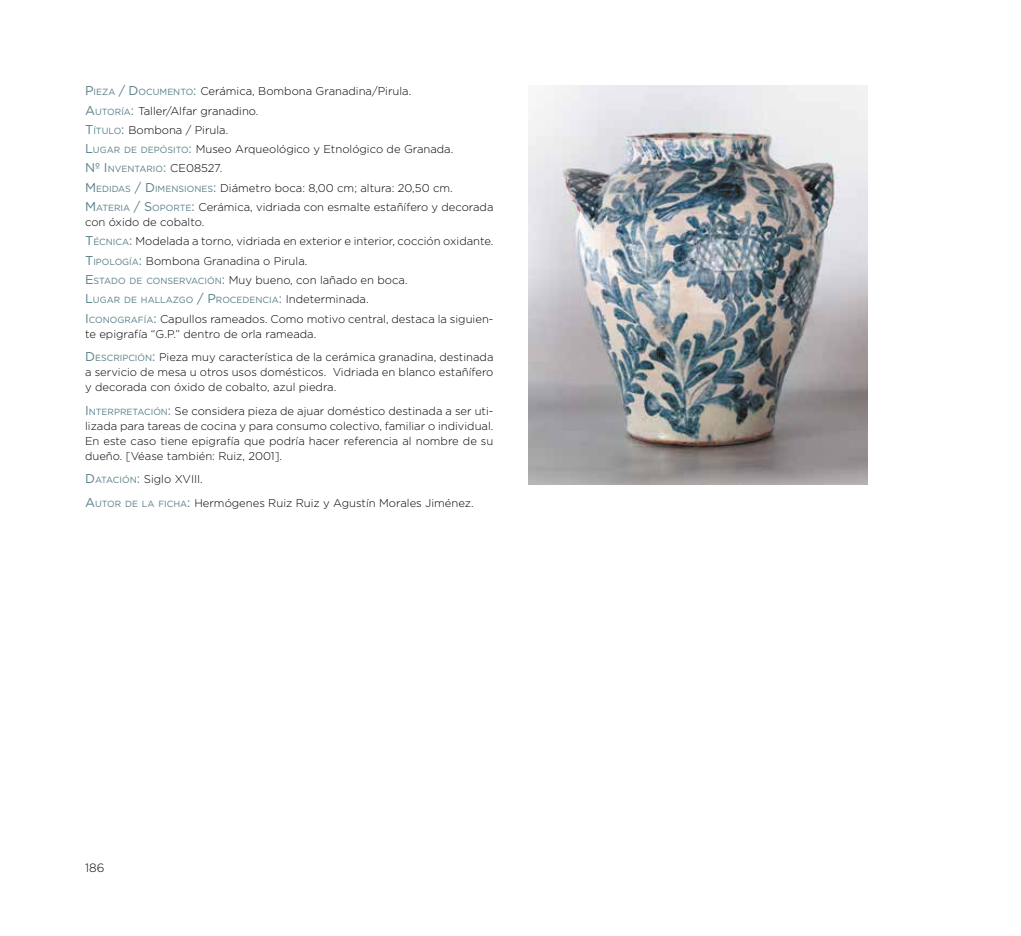
<style>
.page{position:relative;width:1021px;height:936px;background:#fff}
.page>*{position:absolute;margin:0;border:0;box-sizing:border-box;transform-origin:0 0}
.t1{font:300 12px "Gotham";color:#000}
.t2{font:300 11.25px/19.2px "Gotham";color:#000}
.t3{font:8.85px "Gotham";color:#577e88}
.s1{font-weight:400;font-size:12.75px;color:#577e88}
.s2{font-weight:400;font-size:8.85px;color:#577e88}
.s3{font-size:12.75px}
.s4{font-weight:300;font-size:11.25px;color:#000}
</style>
<div class="page">
<img style="left:529px;top:85px;width:338px;height:399px">
<p class="t2" style="left:85px;top:81px;width:370px"><span class="s1">P</span><span class="s2">IEZA</span> <span class="s1">/ D</span><span class="s2">OCUMENTO</span><span class="s1">:</span> Cerámica, Bombona Granadina/Pirula.<br><span class="s1">A</span><span class="s2">UTORÍA</span><span class="s1">:</span> Taller/Alfar granadino.<br><span class="s1">T</span><span class="s2">ÍTULO</span><span class="s1">:</span> Bombona / Pirula.<br><span class="s1">L</span><span class="s2">UGAR DE DEPÓSITO</span><span class="s1">:</span> Museo Arqueológico y Etnológico de Granada.</p>
<p class="t3" style="left:85px;top:163px;width:139px"><span class="s3">Nº I</span> NVENTARIO<span class="s3">:</span> <span class="s4">CE08527.</span></p>
<p class="t2" style="left:85px;top:178px;width:410px"><span class="s1">M</span> <span class="s2">EDIDAS</span> <span class="s1">/ D</span><span class="s2">IMENSIONES</span><span class="s1">:</span> Diámetro boca: 8,00 cm; altura: 20,50 cm.<br><span class="s1">M</span> <span class="s2">ATERIA</span> <span class="s1">/ S</span><span class="s2">OPORTE</span><span class="s1">:</span> Cerámica, vidriada con esmalte estañífero y decorada</p>
<p class="t2" style="left:85px;top:212px;width:410px">con óxido de cobalto.<br><span class="s1">T</span><span class="s2">ÉCNICA</span><span class="s1">:</span> Modelada a torno, vidriada en exterior e interior, cocción oxidante.<br><span class="s1">T</span><span class="s2">IPOLOGÍA</span><span class="s1">:</span> Bombona Granadina o Pirula.<br><span class="s1">E</span><span class="s2">STADO DE CONSERVACIÓN</span><span class="s1">:</span> Muy bueno, con lañado en boca.</p>
<p class="t3" style="left:85px;top:294px;width:285px"><span class="s3">L</span>UGAR DE HALLAZGO <span class="s3">/ P</span>ROCEDENCIA<span class="s3">:</span> <span class="s4">Indeterminada.</span></p>
<p class="t2" style="left:85px;top:311px;width:410px;line-height:15px"><span class="s1">I</span> <span class="s2">CONOGRAFÍA</span><span class="s1">:</span> Capullos rameados. Como motivo central, destaca la siguien&shy;te epigrafía “G.P.” dentro de orla rameada.</p>
<p class="t2" style="left:85px;top:349px;width:410px;line-height:15px;text-align:justify"><span class="s1">D</span><span class="s2">ESCRIPCIÓN</span><span class="s1">:</span> Pieza muy característica de la cerámica granadina, destinada a servicio de mesa u otros usos domésticos. Vidriada en blanco estañífero y decorada con óxido de cobalto, azul piedra.</p>
<p class="t2" style="left:85px;top:403px;width:410px;line-height:15px;text-align:justify"><span class="s1">I</span> <span class="s2">NTERPRETACIÓN</span><span class="s1">:</span> Se considera pieza de ajuar doméstico destinada a ser uti&shy;lizada para tareas de cocina y para consumo colectivo, familiar o individual.<br>En este caso tiene epigrafía que podría hacer referencia al nombre de su dueño. [Véase también: Ruiz, 2001].</p>
<p class="t2" style="left:85px;top:467px;width:390px;line-height:23.5px"><span class="s1">D</span><span class="s2">ATACIÓN</span><span class="s1">:</span> Siglo XVIII.<br><span class="s1">A</span><span class="s2">UTOR DE LA FICHA</span><span class="s1">:</span> Hermógenes Ruiz Ruiz y Agustín Morales Jiménez.</p>
<p class="t1" style="left:85px;top:860px;width:21px">186</p>
</div>
